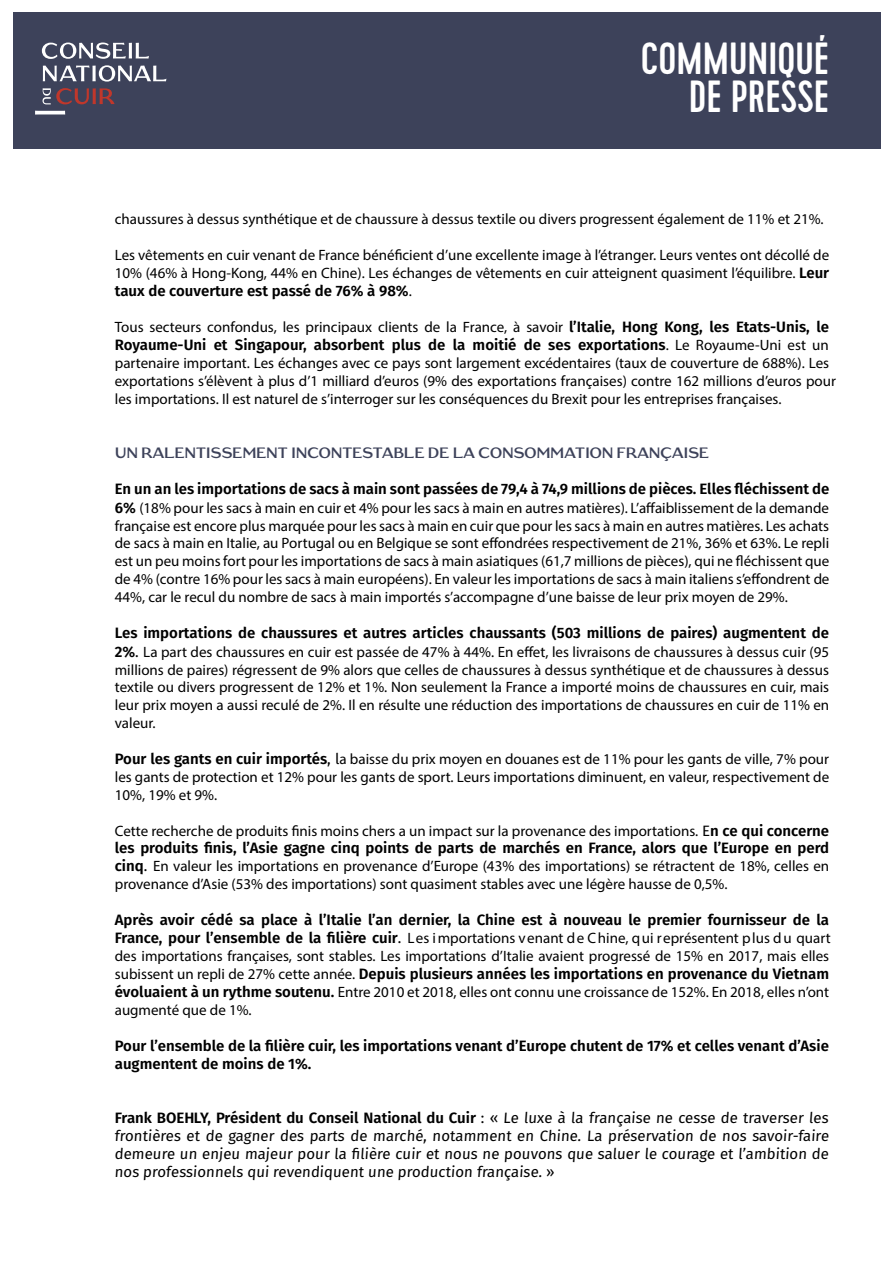
<style>
.page{position:relative;width:893px;height:1263px;background:#fff}
.page>*{position:absolute;margin:0;border:0;box-sizing:border-box;transform-origin:0 0}
.t1{font:500 45px/37.5px "Cervo";color:#fff;text-align:right}
.t2{font:15px/18px "Myriad Pro";color:#000}
.t3{font:600 15px/18px "Fira Sans";color:#000}
.t4{font:15px/18px "Fira Sans";color:#000;text-align:justify}
.t5{font:600 15px "Gaslight";letter-spacing:-.03em;color:#3d425a}
.s1{font-family:"Fira Sans";font-weight:600}
.s2{font-family:"Myriad Pro";font-weight:400}
.s3{font-family:"Fira Sans"}
.s4{font-weight:600}
</style>
<div class="page">
<div style="left:13px;top:13px;width:867px;height:136px;background:#3d425a"></div>
<svg style="left:42px;top:43px;width:107px;height:16px"></svg>
<svg style="left:35px;top:111px;width:30px;height:4px"></svg>
<svg style="left:43px;top:65px;width:123px;height:17px"></svg>
<svg style="left:43px;top:88px;width:72px;height:16px"></svg>
<h1 class="t1" style="left:641px;top:41px;width:190px">COMMUNIQUÉ<br>DE PRESSE</h1>
<p class="t2" style="left:115px;top:210px;width:710px">chaussures à dessus synthétique et de chaussure à dessus textile ou divers progressent également de 11% et 21%.</p>
<p class="t2" style="left:115px;top:246px;width:716px">Les vêtements en cuir venant de France bénéficient d’une excellente image à l’étranger. Leurs ventes ont décollé de<br>10% (46% à Hong-Kong, 44% en Chine). Les échanges de vêtements en cuir atteignent quasiment l’équilibre. <span class="s1">Leur</span></p>
<p class="t3" style="left:115px;top:281px;width:298px">taux de couverture est passé de 76% à 98%<span class="s2">.</span></p>
<p class="t2" style="left:115px;top:318px;width:716px">Tous secteurs confondus, les principaux clients de la France, à savoir <span class="s1">l’Italie, Hong Kong, les Etats-Unis, le</span></p>
<p class="t3" style="left:115px;top:335px;width:716px">Royaume-Uni et Singapour, absorbent plus de la moitié de ses exportations<span class="s2">. Le Royaume-Uni est un</span></p>
<p class="t2" style="left:115px;top:354px;width:723px">partenaire important. Les échanges avec ce pays sont largement excédentaires (taux de couverture de 688%). Les exportations s’élèvent à plus d’1 milliard d’euros (9% des exportations françaises) contre 162 millions d’euros pour les importations. Il est naturel de s’interroger sur les conséquences du Brexit pour les entreprises françaises.</p>
<p class="t5" style="left:115px;top:444px;width:596px">UN RALENTISSEMENT INCONTESTABLE DE LA CONSOMMATION FRANÇAISE</p>
<p class="t3" style="left:115px;top:479px;width:716px">En un an les importations de sacs à main sont passées de 79,4 à 74,9 millions de pièces. Elles fléchissent de</p>
<p class="t2" style="left:115px;top:498px;width:716px;text-align:justify"><span class="s1">6%</span> (18% pour les sacs à main en cuir et 4% pour les sacs à main en autres matières). L’affaiblissement de la demande française est encore plus marquée pour les sacs à main en cuir que pour les sacs à main en autres matières. Les achats de sacs à main en Italie, au Portugal ou en Belgique se sont effondrées respectivement de 21%, 36% et 63%. Le repli est un peu moins fort pour les importations de sacs à main asiatiques (61,7 millions de pièces), qui ne fléchissent que de 4% (contre 16% pour les sacs à main européens). En valeur les importations de sacs à main italiens s’effondrent de 44%, car le recul du nombre de sacs à main importés s’accompagne d’une baisse de leur prix moyen de 29%.</p>
<p class="t3" style="left:115px;top:623px;width:716px">Les importations de chaussures et autres articles chaussants (503 millions de paires) augmentent de</p>
<p class="t2" style="left:115px;top:642px;width:716px;text-align:justify"><span class="s1">2%</span><span class="s3">.</span> La part des chaussures en cuir est passée de 47% à 44%. En effet, les livraisons de chaussures à dessus cuir (95 millions de paires) régressent de 9% alors que celles de chaussures à dessus synthétique et de chaussures à dessus textile ou divers progressent de 12% et 1%. Non seulement la France a importé moins de chaussures en cuir, mais leur prix moyen a aussi reculé de 2%. Il en résulte une réduction des importations de chaussures en cuir de 11% en valeur.</p>
<p class="t2" style="left:115px;top:750px;width:716px;text-align:justify"><span class="s1">Pour les gants en cuir importés</span><span class="s3">, l</span>a baisse du prix moyen en douanes est de 11% pour les gants de ville, 7% pour les gants de protection et 12% pour les gants de sport. Leurs importations diminuent, en valeur, respectivement de 10%, 19% et 9%.</p>
<p class="t2" style="left:115px;top:821px;width:716px">Cette recherche de produits finis moins chers a un impact sur la provenance des importations. <span class="s3">E</span><span class="s1">n ce qui concerne</span></p>
<p class="t3" style="left:115px;top:838px;width:716px">les produits finis, l’Asie gagne cinq points de parts de marchés en France, alors que l’Europe en perd</p>
<p class="t2" style="left:115px;top:857px;width:716px"><span class="s1">cinq</span><span class="s3">.</span> En valeur les importations en provenance d’Europe (43% des importations) se rétractent de 18%, celles en provenance d’Asie (53% des importations) sont quasiment stables avec une légère hausse de 0,5%.</p>
<p class="t3" style="left:115px;top:910px;width:716px">Après avoir cédé sa place à l’Italie l’an dernier, la Chine est à nouveau le premier fournisseur de la</p>
<p class="t2" style="left:115px;top:929px;width:717px"><span class="s1">France, pour l’ensemble de la filière cuir</span><span class="s3">.</span> Les i mportations venant d e C hine, q ui représentent p lus d u quart des importations françaises, sont stables. Les importations d’Italie avaient progressé de 15% en 2017, mais elles</p>
<p class="t3" style="left:115px;top:964px;width:716px"><span class="s2">subissent un repli de 27% cette année.</span> Depuis plusieurs années les importations en provenance du Vietnam</p>
<p class="t2" style="left:115px;top:983px;width:716px"><span class="s1">évoluaient à un rythme soutenu.</span> Entre 2010 et 2018, elles ont connu une croissance de 152%. En 2018, elles n’ont augmenté que de 1%.</p>
<p class="t3" style="left:115px;top:1036px;width:716px">Pour l’ensemble de la filière cuir, les importations venant d’Europe chutent de 17% et celles venant d’Asie augmentent de moins de 1%.</p>
<p class="t4" style="left:114px;top:1108px;width:717px"><span class="s4">Frank BOEHLY, Président du Conseil National du Cuir</span> : « Le luxe à la française ne cesse de traverser les frontières et de gagner des parts de marché, notamment en Chine. La préservation de nos savoir-faire demeure un enjeu majeur pour la filière cuir et nous ne pouvons que saluer le courage et l’ambition de nos professionnels qui revendiquent une production française. »</p>
</div>
